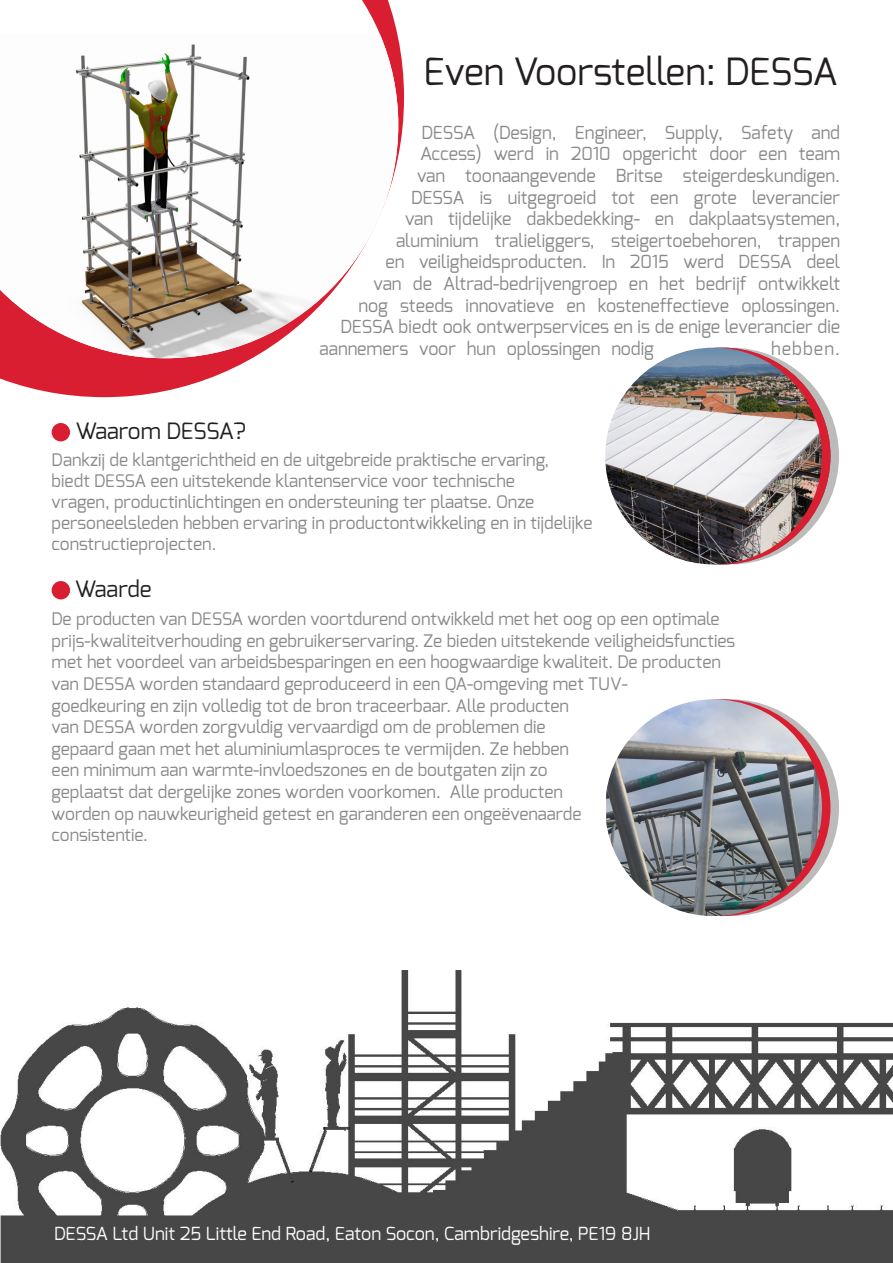
<style>
.page{position:relative;width:893px;height:1263px;background:#fff}
.page>*{position:absolute;margin:0;border:0;box-sizing:border-box;transform-origin:0 0}
.t1{font:37.5px "Exo";letter-spacing:-.01em;color:#231f20}
.t2{font:22.5px "Exo";letter-spacing:-.01em;color:#231f20}
.t3{font:18px/21.6px "Exo";color:#8a898a;text-align:right}
.t4{font:18px "Exo";color:#fff}
.t5{font:17.4px/21.6px "Exo";color:#8a898a}
</style>
<div class="page">
<img style="left:0;top:916px;width:893px;height:347px">
<div style="left:52px;top:423px;width:18px;height:18px;background:#da1e31;border-radius:50%"></div>
<div style="left:52px;top:581px;width:18px;height:18px;background:#da1e31;border-radius:50%"></div>
<svg style="left:0;top:38px;width:404px;height:359px"></svg>
<svg style="left:362px;top:0;width:36px;height:34px"></svg>
<img style="left:0;top:34px;width:398px;height:324px">
<svg style="left:622px;top:348px;width:217px;height:216px;background:#bcabad"></svg>
<div style="left:614px;top:348px;width:216px;height:216px;background:#da1e31;border-radius:50%"></div>
<img style="left:605px;top:348px;width:217px;height:216px;border-radius:108px">
<img style="left:606px;top:699px;width:216px;height:217px">
<p class="t1" style="left:423px;top:47px;width:416px">Even Voorstellen: DESSA</p>
<p class="t3" style="left:358px;top:121px;width:483px">DESSA (Design, Engineer, Supply, Safety and Access) werd in 2010 opgericht door een team<br>van toonaangevende Britse steigerdeskundigen.<br>DESSA is uitgegroeid tot een grote leverancier<br>van tijdelijke dakbedekking- en dakplaatsystemen, aluminium tralieliggers, steigertoebehoren, trappen<br>en veiligheidsproducten. In 2015 werd DESSA deel van de Altrad-bedrijvengroep en het bedrijf ontwikkelt nog steeds innovatieve en kosteneffectieve oplossingen.</p>
<p class="t3" style="left:320px;top:316px;width:522px;text-align:left;text-indent:21px">DESSA biedt ook ontwerpservices en is de enige leverancier die aannemers voor hun oplossingen nodig</p>
<p class="t3" style="left:771px;top:337px;width:70px">hebben.</p>
<p class="t2" style="left:75px;top:417px;width:172px">Waarom DESSA?</p>
<p class="t5" style="left:52px;top:449px;width:542px;line-height:20.9px">Dankzij de klantgerichtheid en de uitgebreide praktische ervaring,<br>biedt DESSA een uitstekende klantenservice voor technische<br>vragen, productinlichtingen en ondersteuning ter plaatse. Onze personeelsleden hebben ervaring in productontwikkeling en in tijdelijke constructieprojecten.</p>
<p class="t2" style="left:75px;top:575px;width:78px">Waarde</p>
<p class="t5" style="left:52px;top:608px;width:685px">De producten van DESSA worden voortdurend ontwikkeld met het oog op een optimale prijs-kwaliteitverhouding en gebruikerservaring. Ze bieden uitstekende veiligheidsfuncties met het voordeel van arbeidsbesparingen en een hoogwaardige kwaliteit. De producten van DESSA worden standaard geproduceerd in een QA-omgeving met TUV-<br>goedkeuring en zijn volledig tot de bron traceerbaar. Alle producten<br>van DESSA worden zorgvuldig vervaardigd om de problemen die<br>gepaard gaan met het aluminiumlasproces te vermijden. Ze hebben<br>een minimum aan warmte-invloedszones en de boutgaten zijn zo<br>geplaatst dat dergelijke zones worden voorkomen. Alle producten<br>worden op nauwkeurigheid getest en garanderen een ongeëvenaarde<br>consistentie.</p>
<p class="t4" style="left:54px;top:1222px;width:598px">DESSA Ltd Unit 25 Little End Road, Eaton Socon, Cambridgeshire, PE19 8JH</p>
</div>
